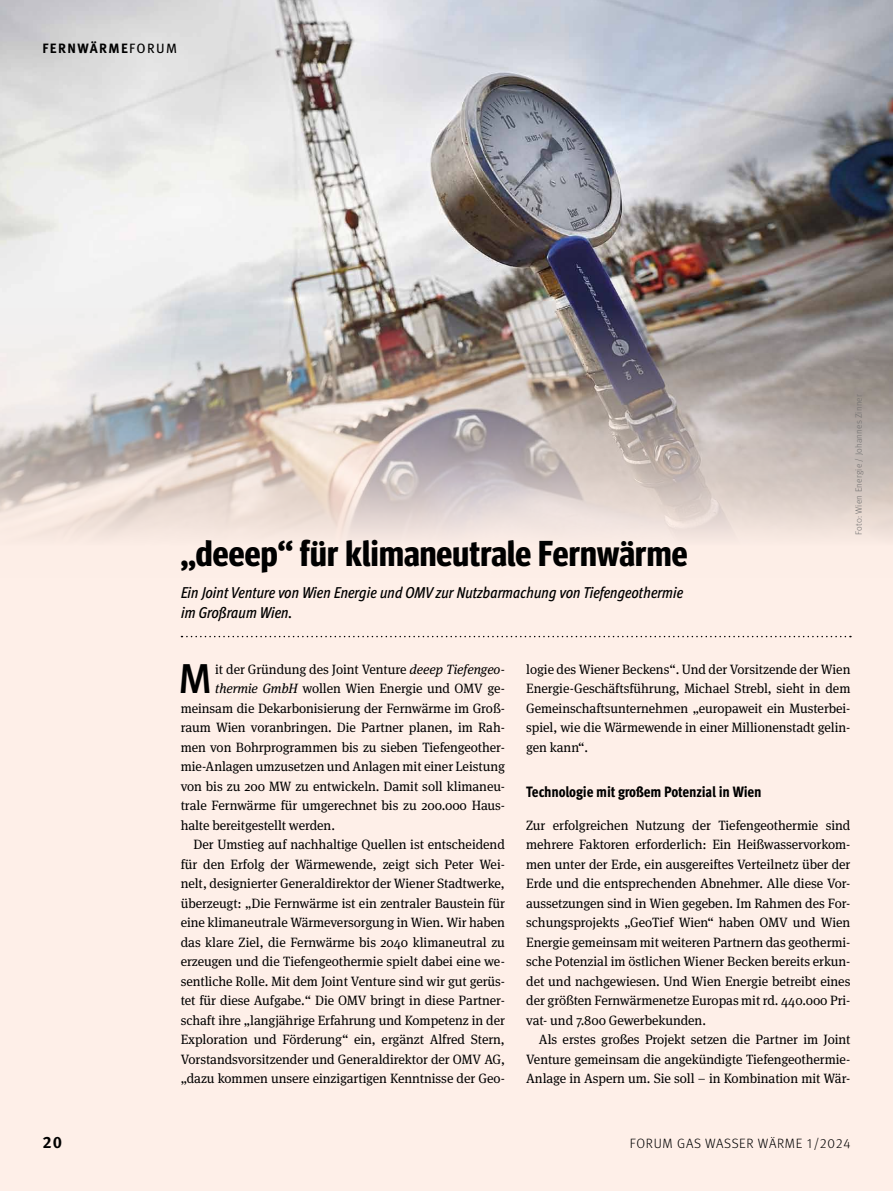
<style>
.page{position:relative;width:893px;height:1191px;background:#feefe8}
.page>*{position:absolute;margin:0;border:0;box-sizing:border-box;transform-origin:0 0}
.t1{font:500 41.7px "Meta Pro";color:#000}
.t2{font:700 36px "Meta Head OT Con";letter-spacing:.005em;color:#000}
.t3{font:700 16.5px "Meta Pro";color:#000}
.t4{font:italic 500 condensed 15.75px/19.5px "Meta Pro";letter-spacing:-.01em;color:#000}
.t5{font:800 condensed 15px "Meta Pro";letter-spacing:-.01em;color:#000}
.t6{font:13.5px/19.5px "Meta Serif Pro";letter-spacing:-.005em;color:#000;text-align:justify}
.t7{font:300 13.5px "Meta Pro";letter-spacing:.05em;color:#000}
.t8{font:700 13.5px "Meta Pro";letter-spacing:.1em;color:#000}
.t9{font:300 9px "Meta Pro";letter-spacing:.025em;color:#706f6f}
.s1{font-weight:400}
.s2{font-style:italic}
</style>
<div class="page">
<svg style="left:181px;top:636px;width:670px;height:1px"></svg>
<img style="left:0;top:0;width:893px;height:538px">
<p class="t8" style="left:43px;top:37px;width:136px">FERNWÄRME<span class="s1">FORUM</span></p>
<h2 class="t2" style="left:181px;top:532px;width:508px">„deeep“ für klimaneutrale Fernwärme</h2>
<p class="t4" style="left:181px;top:582px;width:504px">Ein Joint Venture von Wien Energie und OMV zur Nutzbarmachung von Tiefengeothermie im Großraum Wien.</p>
<p class="t9" style="left:852px;top:535px;width:142px;rotate:-90deg">Fot0: Wien Energie / Johannes Zinner</p>
<h1 class="t1" style="left:178px;top:646px;width:36px">M</h1>
<p class="t6" style="left:215px;top:658px;width:291px">it der Gründung des Joint Venture <span class="s2">deeep Tiefengeo-</span></p>
<p class="t6" style="left:215px;top:678px;width:291px"><span class="s2">thermie GmbH</span> wollen Wien Energie und OMV ge-</p>
<p class="t6" style="left:181px;top:697px;width:326px">meinsam die Dekarbonisierung der Fernwärme im Groß-</p>
<p class="t6" style="left:181px;top:717px;width:326px">raum Wien voranbringen. Die Partner planen, im Rah-</p>
<p class="t6" style="left:181px;top:736px;width:326px">men von Bohrprogrammen bis zu sieben Tiefengeother-</p>
<p class="t6" style="left:181px;top:756px;width:326px">mie-Anlagen umzusetzen und Anlagen mit einer Leistung</p>
<p class="t6" style="left:181px;top:775px;width:324px">von bis zu 200 MW zu entwickeln. Damit soll klimaneu-</p>
<p class="t6" style="left:181px;top:795px;width:326px">trale Fernwärme für umgerechnet bis zu 200.000 Haus-</p>
<p class="t6" style="left:181px;top:814px;width:156px">halte bereitgestellt werden.</p>
<p class="t6" style="left:193px;top:834px;width:313px">Der Umstieg auf nachhaltige Quellen ist entscheidend</p>
<p class="t6" style="left:181px;top:853px;width:326px">für den Erfolg der Wärmewende, zeigt sich Peter Wei-</p>
<p class="t6" style="left:181px;top:873px;width:326px">nelt, designierter Generaldirektor der Wiener Stadtwerke,</p>
<p class="t6" style="left:181px;top:892px;width:326px">überzeugt: „Die Fernwärme ist ein zentraler Baustein für</p>
<p class="t6" style="left:181px;top:912px;width:326px">eine klimaneutrale Wärmeversorgung in Wien. Wir haben</p>
<p class="t6" style="left:181px;top:931px;width:326px">das klare Ziel, die Fernwärme bis 2040 klimaneutral zu</p>
<p class="t6" style="left:181px;top:951px;width:326px">erzeugen und die Tiefengeothermie spielt dabei eine we-</p>
<p class="t6" style="left:181px;top:970px;width:326px">sentliche Rolle. Mit dem Joint Venture sind wir gut gerüs-</p>
<p class="t6" style="left:181px;top:990px;width:326px">tet für diese Aufgabe.“ Die OMV bringt in diese Partner-</p>
<p class="t6" style="left:181px;top:1009px;width:326px">schaft ihre „langjährige Erfahrung und Kompetenz in der</p>
<p class="t6" style="left:181px;top:1029px;width:326px">Exploration und Förderung“ ein, ergänzt Alfred Stern,</p>
<p class="t6" style="left:181px;top:1048px;width:326px">Vorstandsvorsitzender und Generaldirektor der OMV AG,</p>
<p class="t6" style="left:181px;top:1068px;width:326px">„dazu kommen unsere einzigartigen Kenntnisse der Geo-</p>
<p class="t6" style="left:526px;top:658px;width:326px">logie des Wiener Beckens“. Und der Vorsitzende der Wien Energie-Geschäftsführung, Michael Strebl, sieht in dem Gemeinschaftsunternehmen „europaweit ein Musterbei&shy;spiel, wie die Wärmewende in einer Millionenstadt gelin&shy;gen kann“.</p>
<p class="t5" style="left:526px;top:780px;width:237px">Technologie mit großem Potenzial in Wien</p>
<p class="t6" style="left:526px;top:814px;width:326px">Zur erfolgreichen Nutzung der Tiefengeothermie sind mehrere Faktoren erforderlich: Ein Heißwasservorkom&shy;men unter der Erde, ein ausgereiftes Verteilnetz über der Erde und die entsprechenden Abnehmer. Alle diese Vor&shy;aussetzungen sind in Wien gegeben. Im Rahmen des For&shy;schungsprojekts „GeoTief Wien“ haben OMV und Wien Energie gemeinsam mit weiteren Partnern das geothermi&shy;sche Potenzial im östlichen Wiener Becken bereits erkun&shy;det und nachgewiesen. Und Wien Energie betreibt eines der größten Fernwärmenetze Europas mit rd. 440.000 Pri&shy;vat- und 7.800 Gewerbekunden.</p>
<p class="t6" style="left:526px;top:1029px;width:326px;text-indent:13px">Als erstes großes Projekt setzen die Partner im Joint Venture gemeinsam die angekündigte Tiefengeothermie-Anlage in Aspern um. Sie soll – in Kombination mit Wär-</p>
<p class="t3" style="left:43px;top:1129px;width:21px">20</p>
<p class="t7" style="left:630px;top:1133px;width:222px">FORUM GAS WASSER WÄRME 1/2024</p>
</div>
